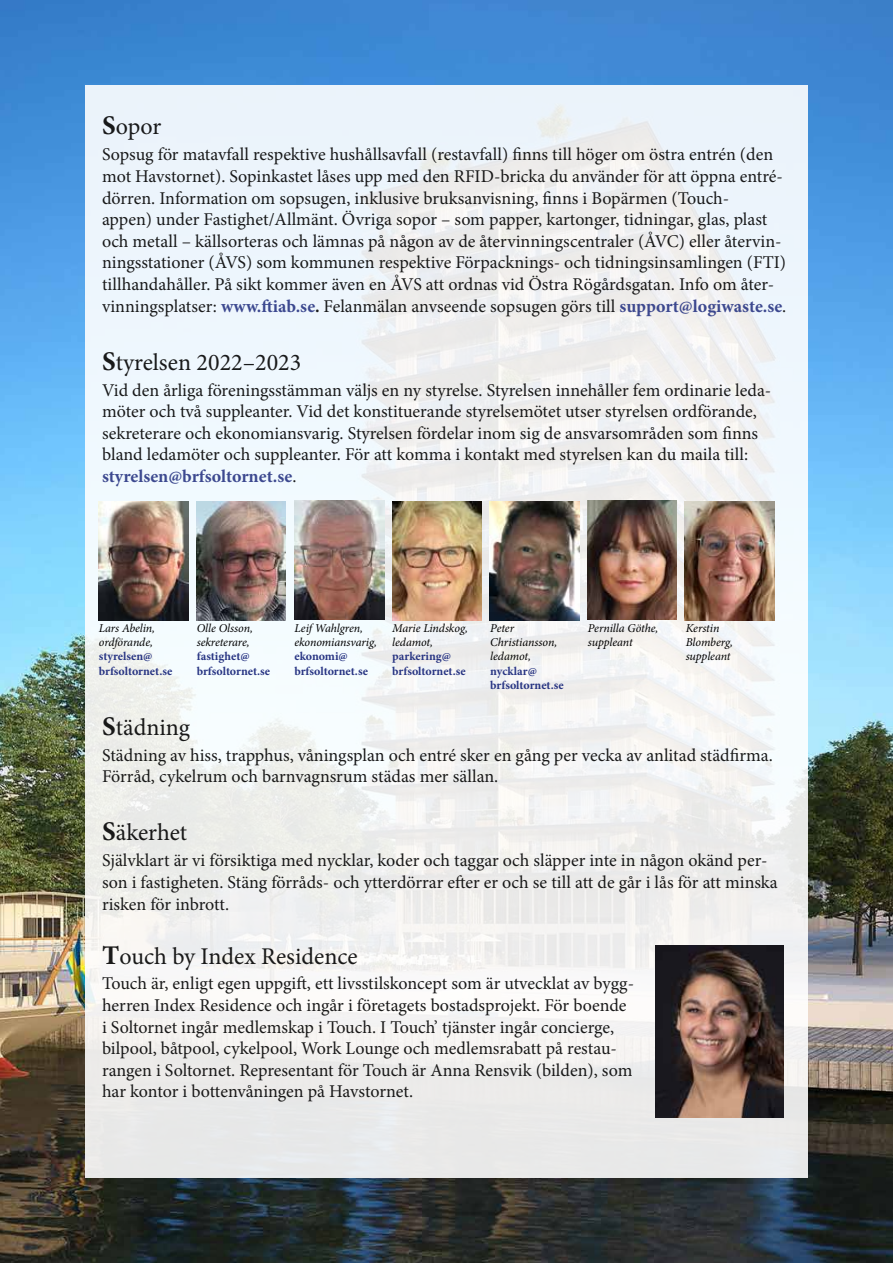
<style>
.page{position:relative;width:893px;height:1263px;background:#fff}
.page>*{position:absolute;margin:0;border:0;box-sizing:border-box;transform-origin:0 0}
.t1{font:24px "Minion Pro";color:#000}
.t2{font:18px/21.6px "Minion Pro";color:#000}
.t3{font:italic 12px/14.4px "Minion Pro";letter-spacing:-.01em;color:#000}
.t4{font:700 12px/14.4px "Minion Pro";color:#283583}
.s1{font-weight:700;font-size:27px}
.s2{font-weight:700;color:#283583}
.s3{font-weight:700}
</style>
<div class="page">
<img style="left:0;top:0;width:893px;height:1263px">
<div style="left:85px;top:85px;width:723px;height:1093px;background:#eef3f3"></div>
<img style="left:656px;top:945px;width:127px;height:172px">
<img style="left:197px;top:502px;width:89px;height:119px">
<img style="left:392px;top:502px;width:90px;height:119px">
<img style="left:490px;top:502px;width:89px;height:119px">
<img style="left:99px;top:502px;width:89px;height:119px">
<img style="left:295px;top:500px;width:89px;height:119px">
<img style="left:685px;top:502px;width:89px;height:119px">
<img style="left:587px;top:500px;width:89px;height:119px">
<h1 class="t1" style="left:102px;top:111px;width:61px"><span class="s1">S</span>opor</h1>
<p class="t2" style="left:102px;top:144px;width:686px">Sopsug för matavfall respektive hushållsavfall (restavfall) finns till höger om östra entrén (den mot Havstornet). Sopinkastet låses upp med den RFID-bricka du använder för att öppna entré&shy;dörren. Information om sopsugen, inklusive bruksanvisning, finns i Bopärmen (Touch-<br>appen) under Fastighet/Allmänt. Övriga sopor – som papper, kartonger, tidningar, glas, plast och metall – källsorteras och lämnas på någon av de återvinningscentraler (ÅVC) eller återvin&shy;ningsstationer (ÅVS) som kommunen respektive Förpacknings- och tidningsinsamlingen (FTI) tillhandahåller. På sikt kommer även en ÅVS att ordnas vid Östra Rögårdsgatan. Info om åter&shy;vinningsplatser: <span class="s2">www.ftiab.se</span><span class="s3">.</span> Felanmälan anvseende sopsugen görs till <span class="s2">support@logiwaste.se</span>.</p>
<h1 class="t1" style="left:102px;top:346px;width:201px"><span class="s1">S</span>tyrelsen 2022–2023</h1>
<p class="t2" style="left:102px;top:379px;width:671px">Vid den årliga föreningsstämman väljs en ny styrelse. Styrelsen innehåller fem ordinarie leda&shy;möter och två suppleanter. Vid det konstituerande styrelsemötet utser styrelsen ordförande, sekreterare och ekonomiansvarig. Styrelsen fördelar inom sig de ansvarsområden som finns bland ledamöter och suppleanter. För att komma i kontakt med styrelsen kan du maila till: <span class="s2">styrelsen@brfsoltornet.se</span>.</p>
<p class="t3" style="left:99px;top:620px;width:58px">Lars Abelin, ordförande,</p>
<p class="t4" style="left:99px;top:649px;width:75px">styrelsen@ brfsoltornet.se</p>
<p class="t3" style="left:197px;top:620px;width:58px">Olle Olsson, sekreterare,</p>
<p class="t4" style="left:197px;top:649px;width:75px">fastighet@ brfsoltornet.se</p>
<p class="t3" style="left:294px;top:620px;width:84px">Leif Wahlgren, ekonomiansvarig,</p>
<p class="t4" style="left:294px;top:649px;width:75px">ekonomi@ brfsoltornet.se</p>
<p class="t3" style="left:392px;top:620px;width:77px">Marie Lindskog, ledamot,</p>
<p class="t4" style="left:392px;top:649px;width:75px">parkering@ brfsoltornet.se</p>
<p class="t3" style="left:490px;top:620px;width:68px">Peter<br>Christiansson, ledamot,</p>
<p class="t4" style="left:490px;top:664px;width:75px">nycklar@ brfsoltornet.se</p>
<p class="t3" style="left:588px;top:620px;width:72px">Pernilla Göthe, suppleant</p>
<p class="t3" style="left:686px;top:620px;width:49px">Kerstin<br>Blomberg, suppleant</p>
<h1 class="t1" style="left:102px;top:711px;width:90px"><span class="s1">S</span>tädning</h1>
<p class="t2" style="left:102px;top:744px;width:672px">Städning av hiss, trapphus, våningsplan och entré sker en gång per vecka av anlitad städfirma.<br>Förråd, cykelrum och barnvagnsrum städas mer sällan.</p>
<h1 class="t1" style="left:102px;top:817px;width:87px"><span class="s1">S</span>äkerhet</h1>
<p class="t2" style="left:102px;top:850px;width:677px">Självklart är vi försiktiga med nycklar, koder och taggar och släpper inte in någon okänd per&shy;son i fastigheten. Stäng förråds- och ytterdörrar efter er och se till att de går i lås för att minska risken för inbrott.</p>
<h1 class="t1" style="left:102px;top:940px;width:257px"><span class="s1">T</span>ouch by Index Residence</h1>
<p class="t2" style="left:102px;top:973px;width:533px">Touch är, enligt egen uppgift, ett livsstilskoncept som är utvecklat av bygg&shy;herren Index Residence och ingår i företagets bostadsprojekt. För boende i Soltornet ingår medlemskap i Touch. I Touch’ tjänster ingår concierge, bilpool, båtpool, cykelpool, Work Lounge och medlemsrabatt på restau&shy;rangen i Soltornet. Representant för Touch är Anna Rensvik (bilden), som har kontor i bottenvåningen på Havstornet.</p>
</div>
